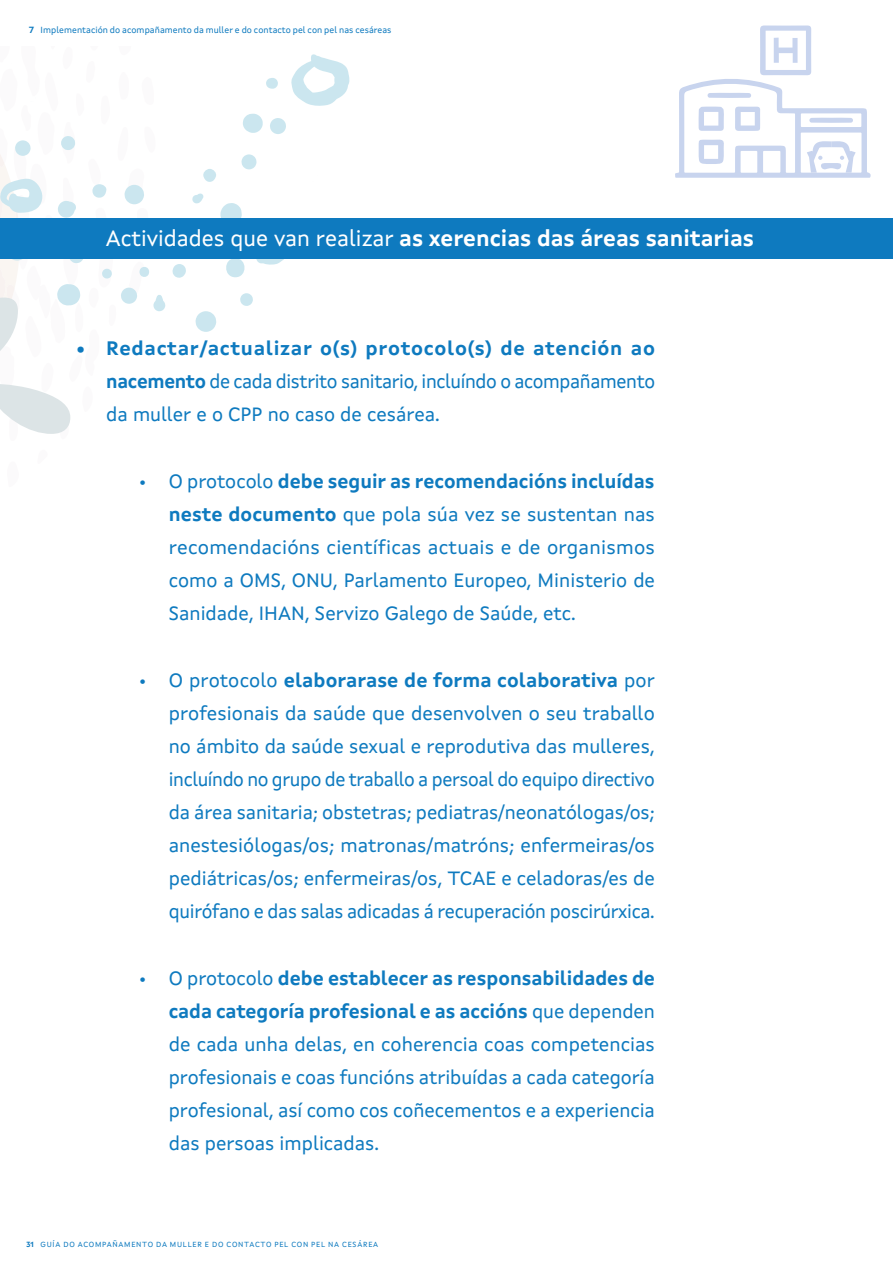
<style>
.page{position:relative;width:893px;height:1263px;background:#fff}
.page>*{position:absolute;margin:0;border:0;box-sizing:border-box;transform-origin:0 0}
._13_subtitular_grande{font:700 22.5px "Xunta Sans";color:#fff}
.t1{font:19.5px/33px "Xunta Sans";color:#0e7abf;text-align:justify}
.t2{font:9px "Xunta Sans";letter-spacing:.01em;color:#0e7abf}
.t3{font:7.5px "Xunta Sans";letter-spacing:.1em;color:#0e7abf}
.s1{font-weight:700}
.s2{font-weight:400}
</style>
<div class="page">
<svg style="left:203px;top:169px;width:13px;height:13px"></svg>
<svg style="left:223px;top:258px;width:25px;height:19px"></svg>
<svg style="left:196px;top:311px;width:20px;height:21px"></svg>
<svg style="left:172px;top:264px;width:14px;height:14px"></svg>
<svg style="left:220px;top:203px;width:22px;height:15px"></svg>
<svg style="left:192px;top:194px;width:11px;height:9px"></svg>
<svg style="left:241px;top:154px;width:15px;height:15px"></svg>
<svg style="left:243px;top:114px;width:20px;height:19px"></svg>
<svg style="left:270px;top:118px;width:16px;height:16px"></svg>
<svg style="left:266px;top:78px;width:12px;height:11px"></svg>
<svg style="left:0;top:136px;width:165px;height:298px"></svg>
<svg style="left:240px;top:293px;width:13px;height:13px"></svg>
<svg style="left:256px;top:258px;width:33px;height:7px"></svg>
<svg style="left:291px;top:54px;width:59px;height:52px"></svg>
<svg style="left:675px;top:25px;width:196px;height:153px"></svg>
<div style="left:0;top:218px;width:893px;height:40px;background:#0e7abf"></div>
<p class="t2" style="left:29px;top:25px;width:364px"><span class="s1">7</span> Implementación do acompañamento da muller e do contacto pel con pel nas cesáreas</p>
<p class="_13_subtitular_grande" style="left:106px;top:225px;width:650px"><span class="s2">Actividades que van realizar</span> as xerencias das áreas sanitarias</p>
<p class="t1" style="left:106px;top:332px;width:550px;text-indent:-30px"><span class="s1">• Redactar/actualizar o(s) protocolo(s) de atención ao nacemento</span> de cada distrito sanitario, incluíndo o acompañamento da muller e o CPP no caso de cesárea.</p>
<p class="t1" style="left:169px;top:465px;width:488px;text-indent:-30px">• O protocolo <span class="s1">debe seguir as recomendacións incluídas neste documento</span> que pola súa vez se sustentan nas recomendacións científicas actuais e de organismos como a OMS, ONU, Parlamento Europeo, Ministerio de Sanidade, IHAN, Servizo Galego de Saúde, etc.</p>
<p class="t1" style="left:169px;top:664px;width:488px;text-indent:-30px">• O protocolo <span class="s1">elaborarase de forma colaborativa</span> por profesionais da saúde que desenvolven o seu traballo no ámbito da saúde sexual e reprodutiva das mulleres, incluíndo no grupo de traballo a persoal do equipo directivo da área sanitaria; obstetras; pediatras/neonatólogas/os; anestesiólogas/os; matronas/matróns; enfermeiras/os pediátricas/os; enfermeiras/os, TCAE e celadoras/es de quirófano e das salas adicadas á recuperación poscirúrxica.</p>
<p class="t1" style="left:169px;top:962px;width:488px;text-indent:-30px">• O protocolo <span class="s1">debe establecer as responsabilidades de cada categoría profesional e as accións</span> que dependen de cada unha delas, en coherencia coas competencias profesionais e coas funcións atribuídas a cada categoría profesional, así como cos coñecementos e a experiencia das persoas implicadas.</p>
<p class="t3" style="left:26px;top:1240px;width:353px"><span class="s1">31</span> GUÍA DO ACOMPAÑAMENTO DA MULLER E DO CONTACTO PEL CON PEL NA CESÁREA</p>
</div>
